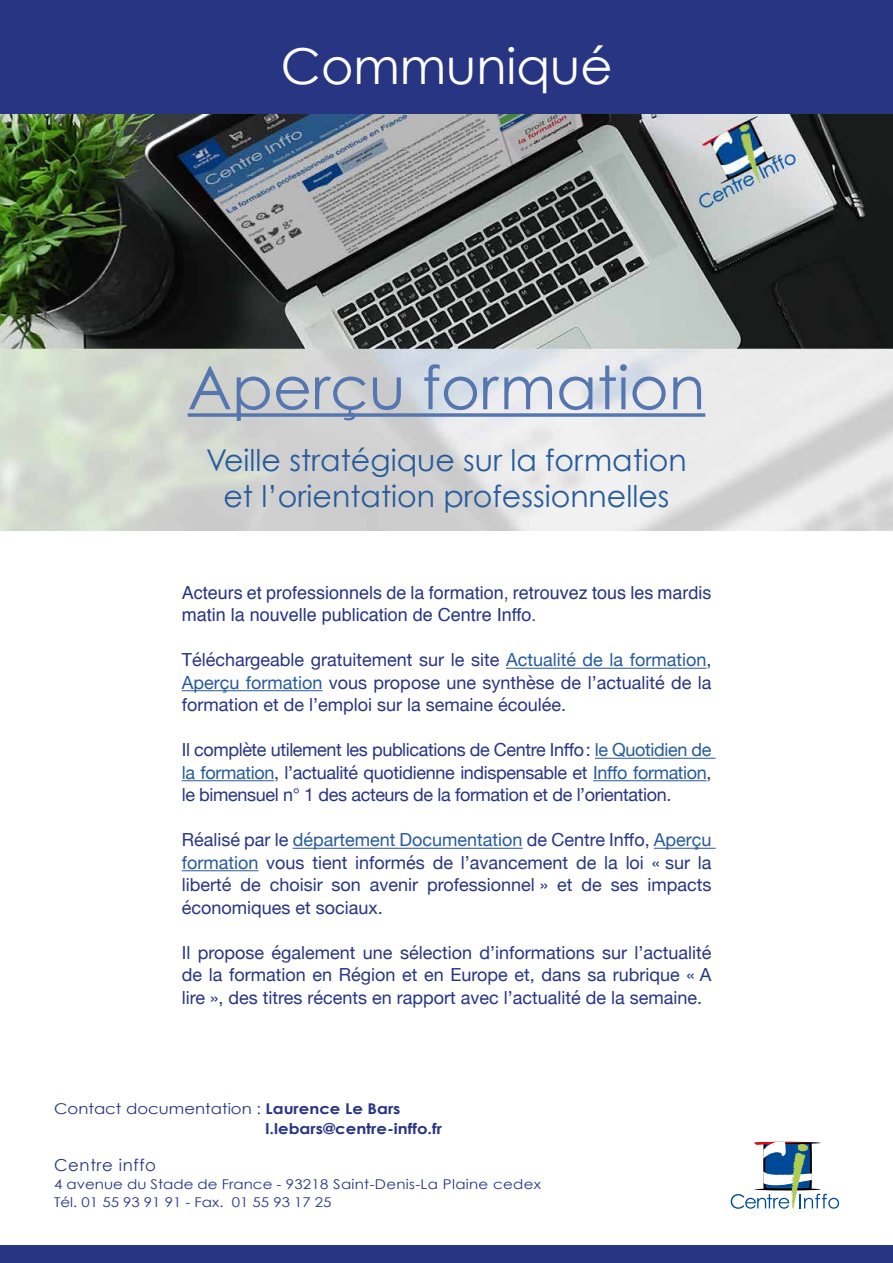
<style>
.page{position:relative;width:893px;height:1263px;background:#fff}
.page>*{position:absolute;margin:0;border:0;box-sizing:border-box;transform-origin:0 0}
.t1{font:60px "Century Gothic";color:#5576af}
.t2{font:49.5px "Century Gothic";color:#fff}
.t3{font:30px/36px "Century Gothic";color:#275b9b;text-align:center}
.t4{font:18px/22.5px "Helvetica Neue";color:#283583;text-align:justify}
.t5{font:18px/22.5px "Helvetica";color:#283583}
.t6{font:16.5px "Century Gothic";letter-spacing:.04em;color:#283583}
.t7{font:700 14.85px/19.8px "Century Gothic";color:#283583;scale:1.11 1}
.t8{font:13.5px/18px "Century Gothic";color:#283583;scale:1.11 1}
.s1{color:#275b9b}
.s2{font-weight:400}
</style>
<div class="page">
<div style="left:0;top:0;width:893px;height:114px;background:#283583"></div>
<hr style="left:506px;top:668px;width:200px;height:1px;background:#275b9b">
<hr style="left:182px;top:690px;width:140px;height:1px;background:#275b9b">
<hr style="left:595px;top:758px;width:121px;height:1px;background:#275b9b">
<hr style="left:182px;top:780px;width:92px;height:1px;background:#275b9b">
<hr style="left:593px;top:780px;width:113px;height:1px;background:#275b9b">
<hr style="left:293px;top:848px;width:230px;height:1px;background:#275b9b">
<hr style="left:654px;top:848px;width:62px;height:1px;background:#275b9b">
<hr style="left:182px;top:870px;width:76px;height:1px;background:#275b9b">
<svg style="left:731px;top:1142px;width:108px;height:67px"></svg>
<img style="left:0;top:115px;width:893px;height:416px">
<svg style="left:188px;top:413px;width:517px;height:4px;background:#6683b4"></svg>
<div style="left:0;top:1246px;width:893px;height:17px;background:#283583"></div>
<h2 class="t2" style="left:281px;top:35px;width:333px">Communiqué</h2>
<h1 class="t1" style="left:188px;top:351px;width:519px">Aperçu formation</h1>
<h3 class="t3" style="left:206px;top:441px;width:482px">Veille stratégique sur la formation et l’orientation professionnelles</h3>
<p class="t5" style="left:182px;top:582px;width:531px">Acteurs et professionnels de la formation, retrouvez tous les mardis matin la nouvelle publication de Centre Inffo.</p>
<p class="t4" style="left:182px;top:650px;width:531px">Téléchargeable gratuitement sur le site <span class="s1">Actualité de la formation</span>, <span class="s1">Aperçu formation</span> vous propose une synthèse de l’actualité de la formation et de l’emploi sur la semaine écoulée.</p>
<p class="t4" style="left:182px;top:740px;width:531px">Il complète utilement les publications de Centre Inffo: <span class="s1">le Quotidien de la formation</span>, l’actualité quotidienne indispensable et <span class="s1">Inffo formation</span>, le bimensuel n° 1 des acteurs de la formation et de l’orientation.</p>
<p class="t4" style="left:182px;top:830px;width:531px">Réalisé par le <span class="s1">département Documentation</span> de Centre Inffo, <span class="s1">Aperçu formation</span> vous tient informés de l’avancement de la loi « sur la liberté de choisir son avenir professionnel » et de ses impacts économiques et sociaux.</p>
<p class="t4" style="left:182px;top:942px;width:531px">Il propose également une sélection d’informations sur l’actualité de la formation en Région et en Europe et, dans sa rubrique « A lire », des titres récents en rapport avec l’actualité de la semaine.</p>
<p class="t7" style="left:266px;top:1098px;width:161px;text-indent:-211px"><span class="s2">Contact documentation :</span> Laurence Le Bars l.lebars@centre-inffo.fr</p>
<p class="t6" style="left:54px;top:1155px;width:103px">Centre inffo</p>
<p class="t8" style="left:54px;top:1175px;width:440px">4 avenue du Stade de France - 93218 Saint-Denis-La Plaine cedex<br>Tél. 01 55 93 91 91 - Fax. 01 55 93 17 25</p>
</div>
